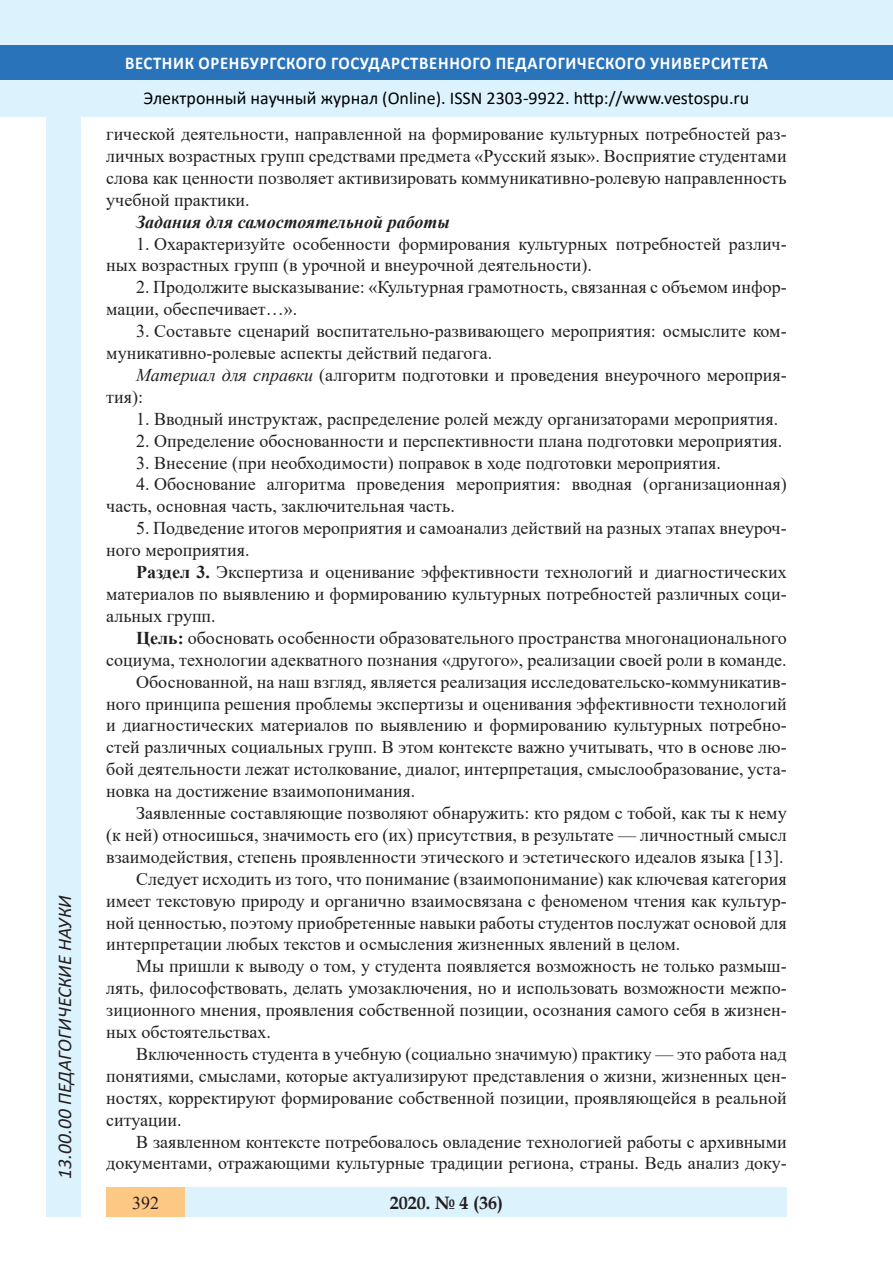
<style>
.page{position:relative;width:893px;height:1263px;background:#fff}
.page>*{position:absolute;margin:0;border:0;box-sizing:border-box;transform-origin:0 0}
.t1{font:italic 19.5px "Calibri";color:#231f20}
.Стиль2{font:18px/21.9px "Times New Roman";color:#231f20;text-align:justify}
.t2{font:18px "Calibri";color:#000}
.t3{font:700 18px "Calibri";letter-spacing:.04em;color:#fff;scale:.93 1}
.Стиль2-2{font:italic 700 18px "Times New Roman";color:#231f20}
.t4{font:700 18px "Book Antiqua";color:#231f20}
.s1{font-style:italic}
.s2{font-weight:700}
</style>
<div class="page">
<div style="left:0;top:0;width:893px;height:116px;background:#dcf2fc"></div>
<div style="left:0;top:45px;width:893px;height:34px;background:#2873ba"></div>
<div style="left:106px;top:1188px;width:681px;height:29px;background:#dcf2fc"></div>
<div style="left:106px;top:1188px;width:79px;height:29px;background:#fdc784"></div>
<div style="left:47px;top:116px;width:34px;height:1101px;background:#dcf2fc"></div>
<p class="t1" style="left:51px;top:1179px;width:285px;rotate:-90deg">13.00.00 ПЕДАГОГИЧЕСКИЕ НАУКИ</p>
<p class="t1" style="left:51px;top:1105px;width:206px;rotate:-90deg">БИОЛОГИЧЕСКИЕ НАУКИ</p>
<p class="t1" style="left:51px;top:1179px;width:11px;rotate:-90deg">0</p>
<p class="t3" style="left:125px;top:50px;width:693px">ВЕСТНИК ОРЕНБУРГСКОГО ГОСУДАРСТВЕННОГО ПЕДАГОГИЧЕСКОГО УНИВЕРСИТЕТА</p>
<p class="t2" style="left:144px;top:85px;width:607px">Электронный научный журнал (Online). ISSN 2303-9922. http://www.vestospu.ru</p>
<p class="t2" style="left:583px;top:85px;width:13px">t</p>
<p class="Стиль2" style="left:106px;top:122px;width:682px">гической деятельности, направленной на формирование культурных потребностей раз&shy;личных возрастных групп средствами предмета «Русский язык». Восприятие студентами слова как ценности позволяет активизировать коммуникативно-ролевую направленность учебной практики.</p>
<p class="Стиль2-2" style="left:136px;top:209px;width:315px">Задания для самостоятельной работы</p>
<p class="Стиль2" style="left:106px;top:232px;width:682px;text-indent:30px">1. Охарактеризуйте особенности формирования культурных потребностей различ&shy;ных возрастных групп (в урочной и внеурочной деятельности).</p>
<p class="Стиль2" style="left:106px;top:276px;width:682px;text-indent:30px">2. Продолжите высказывание: «Культурная грамотность, связанная с объемом инфор&shy;мации, обеспечивает…».</p>
<p class="Стиль2" style="left:106px;top:320px;width:682px;text-indent:30px">3. Составьте сценарий воспитательно-развивающего мероприятия: осмыслите ком&shy;муникативно-ролевые аспекты действий педагога.</p>
<p class="Стиль2" style="left:106px;top:363px;width:682px;text-indent:30px"><span class="s1">Материал для справки</span> (алгоритм подготовки и проведения внеурочного мероприя&shy;тия):</p>
<p class="Стиль2" style="left:136px;top:407px;width:644px">1. Вводный инструктаж, распределение ролей между организаторами мероприятия.</p>
<p class="Стиль2" style="left:136px;top:429px;width:648px">2. Определение обоснованности и перспективности плана подготовки мероприятия.</p>
<p class="Стиль2" style="left:136px;top:451px;width:586px">3. Внесение (при необходимости) поправок в ходе подготовки мероприятия.</p>
<p class="Стиль2" style="left:106px;top:473px;width:682px;text-indent:30px">4. Обоснование алгоритма проведения мероприятия: вводная (организационная) часть, основная часть, заключительная часть.</p>
<p class="Стиль2" style="left:106px;top:517px;width:682px;text-indent:30px">5. Подведение итогов мероприятия и самоанализ действий на разных этапах внеуроч&shy;ного мероприятия.</p>
<p class="Стиль2" style="left:106px;top:560px;width:682px;text-indent:30px"><span class="s2">Раздел 3.</span> Экспертиза и оценивание эффективности технологий и диагностических материалов по выявлению и формированию культурных потребностей различных соци&shy;альных групп.</p>
<p class="Стиль2" style="left:106px;top:626px;width:682px;text-align:right"><span class="s2">Цель:</span> обосновать особенности образовательного пространства многонационального социума, технологии адекватного познания «другого», реализации своей роли в команде.</p>
<p class="Стиль2" style="left:106px;top:670px;width:682px;text-indent:30px">Обоснованной, на наш взгляд, является реализация исследовательско-коммуникатив&shy;ного принципа решения проблемы экспертизы и оценивания эффективности технологий и диагностических материалов по выявлению и формированию культурных потребно&shy;стей различных социальных групп. В этом контексте важно учитывать, что в основе лю&shy;бой деятельности лежат истолкование, диалог, интерпретация, смыслообразование, уста&shy;новка на достижение взаимопонимания.</p>
<p class="Стиль2" style="left:106px;top:801px;width:682px;text-indent:30px">Заявленные составляющие позволяют обнаружить: кто рядом с тобой, как ты к нему (к ней) относишься, значимость его (их) присутствия, в результате — личностный смысл взаимодействия, степень проявленности этического и эстетического идеалов языка [13].</p>
<p class="Стиль2" style="left:106px;top:867px;width:682px;text-indent:30px">Следует исходить из того, что понимание (взаимопонимание) как ключевая категория имеет текстовую природу и органично взаимосвязана с феноменом чтения как культур&shy;ной ценностью, поэтому приобретенные навыки работы студентов послужат основой для интерпретации любых текстов и осмысления жизненных явлений в целом.</p>
<p class="Стиль2" style="left:106px;top:955px;width:682px;text-indent:30px">Мы пришли к выводу о том, у студента появляется возможность не только размыш&shy;лять, философствовать, делать умозаключения, но и использовать возможности межпо&shy;зиционного мнения, проявления собственной позиции, осознания самого себя в жизнен&shy;ных обстоятельствах.</p>
<p class="Стиль2" style="left:106px;top:1042px;width:682px;text-indent:30px">Включенность студента в учебную (социально значимую) практику — это работа над понятиями, смыслами, которые актуализируют представления о жизни, жизненных цен&shy;ностях, корректируют формирование собственной позиции, проявляющейся в реальной ситуации.</p>
<p class="Стиль2" style="left:106px;top:1130px;width:682px;text-align:right">В заявленном контексте потребовалось овладение технологией работы с архивными документами, отражающими культурные традиции региона, страны. Ведь анализ доку-</p>
<p class="t4" style="left:390px;top:1190px;width:115px">2020. № 4 (36)</p>
<p class="Стиль2" style="left:132px;top:1191px;width:28px">392</p>
<p class="t4" style="left:408px;top:1190px;width:19px">18</p>
<p class="t4" style="left:460px;top:1190px;width:30px">2 2</p>
</div>
